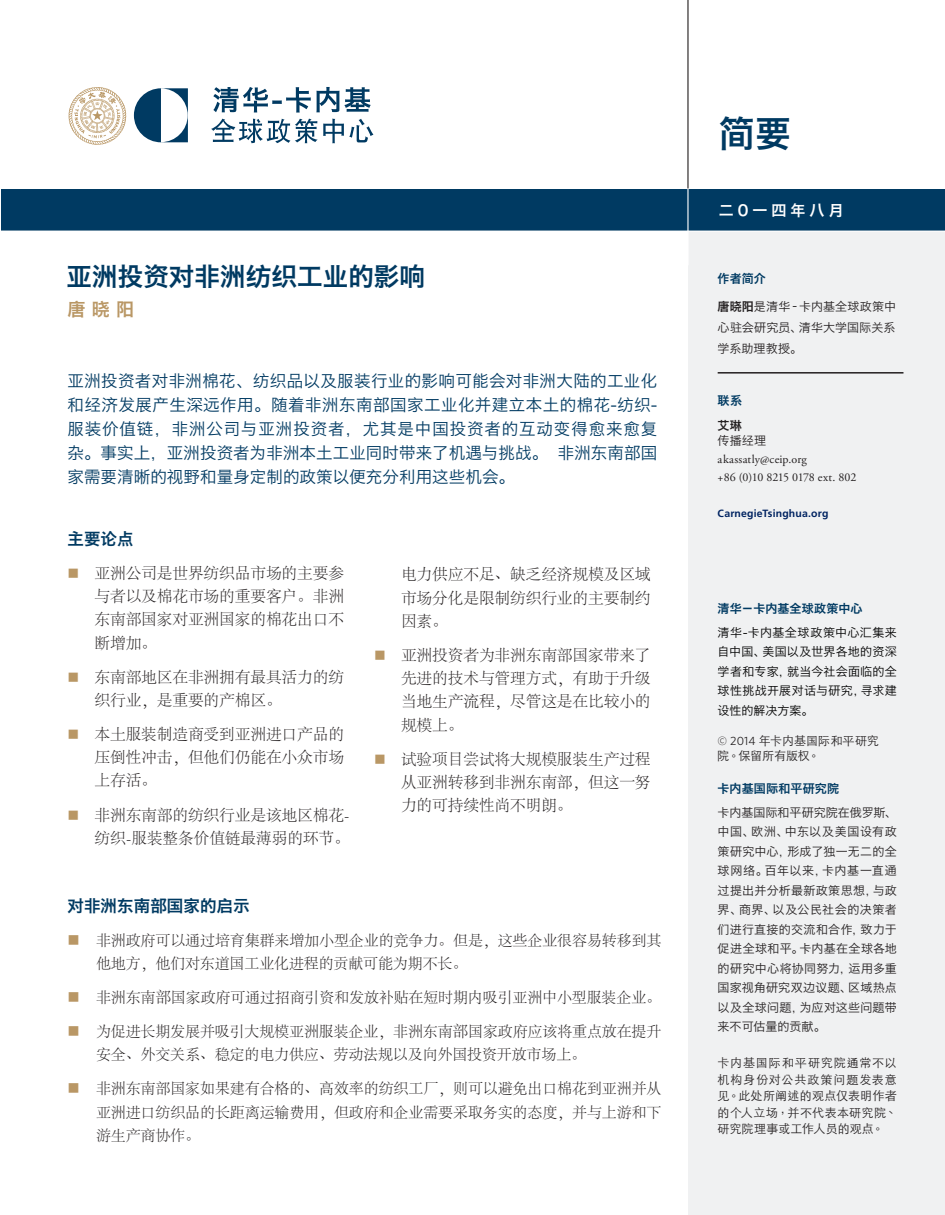
<style>
.page{position:relative;width:945px;height:1215px;background:#fff}
.page>*{position:absolute;margin:0;border:0;box-sizing:border-box;transform-origin:0 0}
.t1{font:36px "Hiragino Sans GB W6";color:#003a62}
.Intro_Paragraph{font:25.5px "Hiragino Sans GB W6";letter-spacing:.005em;color:#003a62}
.Intro_Paragraph-2{font:18px "Hiragino Sans GB W6";color:#b99765}
.Intro_Paragraph-3{font:16.5px/24px "Hiragino Sans GB W3";letter-spacing:.02em;color:#003a62}
.Intro_Paragraph-4{font:16.5px "Hiragino Sans GB W3";letter-spacing:.055em;color:#003a62}
.Intro_Paragraph-5{font:16.5px "Hiragino Sans GB W6";letter-spacing:.005em;color:#003a62}
.Intro_Paragraph-6{font:16.5px "Wingdings";color:#b99765}
.Intro_Paragraph-7{font:300 15.75px/23.2px "Adobe Song Std";letter-spacing:-.01em;color:#231f20;text-align:justify}
.Intro_Paragraph-8{font:15.75px "Wingdings";color:#b99765}
.Intro_Paragraph-9{font:300 15px/23.2px "Adobe Song Std";letter-spacing:-.01em;color:#231f20}
.t2{font:15px "Hiragino Sans GB W6";letter-spacing:.27em;color:#fff}
.COPY_RIGHT_TEXT{font:12px/19.5px "Hiragino Sans GB W3";letter-spacing:.02em;color:#231f20}
.COPY_RIGHT_TEXT-2{font:12px/19.5px "Hiragino Sans GB W3";letter-spacing:.02em;color:#000;text-align:right}
.COPY_RIGHT_TEXT-3{font:300 12px/16.5px "ST Heiti TC";letter-spacing:.055em;color:#231f20;text-align:right}
.COPY_RIGHT_TEXT-4{font:12px "Adobe Garamond Pro";letter-spacing:.01em;color:#231f20}
.COPY_RIGHT_TEXT-5{font:300 12px/15px "ST Heiti TC";letter-spacing:.01em;color:#231f20}
.COPY_RIGHT_TEXT-6{font:300 12px "ST Heiti TC";letter-spacing:.03em;color:#231f20}
.COPY_RIGHT_TEXT-7{font:12px "Hiragino Sans GB W6";letter-spacing:.015em;color:#003a62}
._02_A_head{font:12px "Hiragino Sans GB W6";color:#003a62}
.COPY_RIGHT_TEXT-8{font:12px "Hiragino Sans GB W6";color:#231f20}
.COPY_RIGHT_TEXT-9{font:700 10.5px "Frutiger";letter-spacing:.015em;color:#002361}
.s1{font-size:15.75px}
.s2{font-family:"Hiragino Sans GB W6"}
.s3{font-family:"Whitney"}
.s4{font-family:"Whitney";font-weight:400}
</style>
<div class="page">
<div style="left:688px;top:225px;width:257px;height:990px;background:#f0f1f2"></div>
<div style="left:2px;top:189px;width:943px;height:42px;background:#003a62"></div>
<hr style="left:687px;top:0;width:2px;height:265px;background:#fff">
<hr style="left:687px;top:0;width:2px;height:188px;background:#231f20">
<hr style="left:718px;top:372px;width:185px;height:2px;background:#231f20">
<hr style="left:0;top:231px;width:945px;height:1px;background:#fff">
<svg style="left:134px;top:88px;width:54px;height:54px"></svg>
<svg style="left:213px;top:87px;width:158px;height:26px"></svg>
<svg style="left:211px;top:119px;width:162px;height:24px"></svg>
<svg style="left:69px;top:87px;width:58px;height:58px"></svg>
<p class="Intro_Paragraph" style="left:66px;top:259px;width:360px">亚洲投资对非洲纺织工业的影响</p>
<p class="Intro_Paragraph-2" style="left:68px;top:298px;width:68px">唐晓阳</p>
<p class="Intro_Paragraph-3" style="left:68px;top:368px;width:591px">亚洲投资者对非洲棉花、纺织品以及服装行业的影响可能会对非洲大陆的工业化</p>
<p class="Intro_Paragraph-4" style="left:68px;top:418px;width:591px">服装价值链，非洲公司与亚洲投资者，尤其是中国投资者的互动变得愈来愈复</p>
<p class="Intro_Paragraph-3" style="left:68px;top:392px;width:591px">和经济发展产生深远作用。随着非洲东南部国家工业化并建立本土的棉花-纺织-</p>
<p class="Intro_Paragraph-3" style="left:558px;top:440px;width:101px">非洲东南部国</p>
<p class="Intro_Paragraph-3" style="left:68px;top:440px;width:482px">杂。事实上，亚洲投资者为非洲本土工业同时带来了机遇与挑战。家需要清晰的视野和量身定制的政策以便充分利用这些机会。</p>
<p class="Intro_Paragraph-5" style="left:68px;top:528px;width:68px">主要论点</p>
<p class="Intro_Paragraph-7" style="left:94px;top:562px;width:251px">亚洲公司是世界纺织品市场的主要参</p>
<p class="Intro_Paragraph-8" style="left:68px;top:565px;width:13px">■</p>
<p class="Intro_Paragraph-8" style="left:68px;top:669px;width:13px">■</p>
<p class="Intro_Paragraph-8" style="left:68px;top:726px;width:13px">■</p>
<p class="Intro_Paragraph-8" style="left:68px;top:806px;width:13px">■</p>
<p class="Intro_Paragraph-7" style="left:94px;top:585px;width:251px">与者以及棉花市场的重要客户。非洲东南部国家对亚洲国家的棉花出口不断增加。</p>
<p class="Intro_Paragraph-7" style="left:94px;top:666px;width:251px">东南部地区在非洲拥有最具活力的纺</p>
<p class="Intro_Paragraph-7" style="left:94px;top:689px;width:189px">织行业，是重要的产棉区。</p>
<p class="Intro_Paragraph-7" style="left:94px;top:723px;width:251px">本土服装制造商受到亚洲进口产品的</p>
<p class="Intro_Paragraph-7" style="left:94px;top:746px;width:251px">压倒性冲击，但他们仍能在小众市场上存活。</p>
<p class="Intro_Paragraph-7" style="left:94px;top:804px;width:257px">非洲东南部的纺织行业是该地区棉花-</p>
<p class="Intro_Paragraph-7" style="left:94px;top:827px;width:257px">纺织-服装整条价值链最薄弱的环节。</p>
<p class="Intro_Paragraph-8" style="left:374px;top:647px;width:13px">■</p>
<p class="Intro_Paragraph-8" style="left:374px;top:750px;width:13px">■</p>
<p class="Intro_Paragraph-7" style="left:401px;top:564px;width:251px">电力供应不足、缺乏经济规模及区域市场分化是限制纺织行业的主要制约因素。</p>
<p class="Intro_Paragraph-7" style="left:401px;top:644px;width:251px">亚洲投资者为非洲东南部国家带来了</p>
<p class="Intro_Paragraph-7" style="left:401px;top:667px;width:251px">先进的技术与管理方式，有助于升级当地生产流程，尽管这是在比较小的规模上。</p>
<p class="Intro_Paragraph-7" style="left:401px;top:748px;width:251px">试验项目尝试将大规模服装生产过程</p>
<p class="Intro_Paragraph-7" style="left:401px;top:771px;width:251px">从亚洲转移到非洲东南部，但这一努力的可持续性尚不明朗。</p>
<p class="Intro_Paragraph-5" style="left:68px;top:895px;width:184px">对非洲东南部国家的启示</p>
<p class="Intro_Paragraph-9" style="left:96px;top:929px;width:567px">非洲政府可以通过培育集群来增加小型企业的竞争力。但是，这些企业很容易转移到其</p>
<p class="Intro_Paragraph-6" style="left:68px;top:931px;width:14px">■</p>
<p class="Intro_Paragraph-6" style="left:68px;top:988px;width:14px">■</p>
<p class="Intro_Paragraph-6" style="left:68px;top:1022px;width:14px">■</p>
<p class="Intro_Paragraph-6" style="left:68px;top:1080px;width:14px">■</p>
<p class="Intro_Paragraph-9" style="left:96px;top:953px;width:373px">他地方，他们对东道国工业化进程的贡献可能为期不长。</p>
<p class="Intro_Paragraph-9" style="left:96px;top:987px;width:567px">非洲东南<span class="s1">部</span>国家政府可通过招商引资和发放补贴在短时期内吸引亚洲中小型服装企业。</p>
<p class="Intro_Paragraph-9" style="left:96px;top:1021px;width:567px">为促进长期发展并吸引大规模亚洲服装企业，非洲东南<span class="s1">部</span>国家政府应该将重点放在提升</p>
<p class="Intro_Paragraph-9" style="left:96px;top:1044px;width:492px">安全、外交关系、稳定的电力供应、劳动法规以及向外国投资开放市场上。</p>
<p class="Intro_Paragraph-9" style="left:96px;top:1078px;width:567px">非洲东南部国家如果建有合格的、高效率的纺织工厂，则可以避免出口棉花到亚洲并从</p>
<p class="Intro_Paragraph-9" style="left:96px;top:1101px;width:567px">亚洲进口纺织品的长距离运输费用，但政府和企业需要采取务实的态度，并与上游和下游生产商协作。</p>
<p class="t1" style="left:719px;top:110px;width:74px">简要</p>
<p class="t2" style="left:719px;top:200px;width:126px">二0一四年八月</p>
<p class="_02_A_head" style="left:718px;top:270px;width:50px">作者简介</p>
<p class="COPY_RIGHT_TEXT" style="left:718px;top:296px;width:180px;line-height:21px;text-align:right"><span class="s2">唐晓阳</span>是清华–卡内基全球政策中清华大学国际关系</p>
<p class="COPY_RIGHT_TEXT" style="left:718px;top:317px;width:86px;line-height:21px">心驻会研究员、学系助理教授。</p>
<p class="COPY_RIGHT_TEXT-7" style="left:718px;top:393px;width:26px">联系</p>
<p class="COPY_RIGHT_TEXT-8" style="left:718px;top:418px;width:26px">艾琳</p>
<p class="COPY_RIGHT_TEXT" style="left:718px;top:430px;width:50px">传播经理</p>
<p class="COPY_RIGHT_TEXT-4" style="left:718px;top:452px;width:91px">akassatly@ceip.org</p>
<p class="COPY_RIGHT_TEXT-4" style="left:718px;top:470px;width:140px">+86 )0( 10 8215 0178 ext. 802</p>
<p class="COPY_RIGHT_TEXT-9" style="left:718px;top:507px;width:112px">CarnegieTsinghua.org</p>
<p class="COPY_RIGHT_TEXT-7" style="left:718px;top:600px;width:146px">清华－卡内基全球政策中心</p>
<p class="COPY_RIGHT_TEXT-2" style="left:718px;top:622px;width:181px">清华-卡内基全球政策中心汇集来美国以及世界各地的资深</p>
<p class="COPY_RIGHT_TEXT-2" style="left:718px;top:642px;width:49px">自中国、</p>
<p class="COPY_RIGHT_TEXT-2" style="left:787px;top:661px;width:111px">就当今社会面临的全</p>
<p class="COPY_RIGHT_TEXT-2" style="left:718px;top:661px;width:75px">学者和专家，</p>
<p class="COPY_RIGHT_TEXT-2" style="left:718px;top:681px;width:149px;text-align:left">球性挑战开展对话与研究，设性的解决方案。</p>
<p class="COPY_RIGHT_TEXT-5" style="left:808px;top:732px;width:73px;text-indent:-90px"><span class="s3">©</span> <span class="s4">2014</span> 年卡内基国际和平研究。</p>
<p class="COPY_RIGHT_TEXT-2" style="left:861px;top:681px;width:38px">寻求建</p>
<p class="COPY_RIGHT_TEXT-6" style="left:718px;top:745px;width:94px">院。保留所有版权</p>
<p class="COPY_RIGHT_TEXT-7" style="left:718px;top:780px;width:123px">卡内基国际和平研究院</p>
<p class="COPY_RIGHT_TEXT" style="left:718px;top:802px;width:181px;text-align:right">卡内基国际和平研究院在俄罗斯、中东以及美国设有政</p>
<p class="COPY_RIGHT_TEXT" style="left:751px;top:822px;width:39px">欧洲、</p>
<p class="COPY_RIGHT_TEXT" style="left:718px;top:822px;width:38px">中国、</p>
<p class="COPY_RIGHT_TEXT" style="left:787px;top:841px;width:111px">形成了独一无二的全</p>
<p class="COPY_RIGHT_TEXT" style="left:718px;top:841px;width:75px">策研究中心，</p>
<p class="COPY_RIGHT_TEXT" style="left:765px;top:861px;width:63px">百年以来，</p>
<p class="COPY_RIGHT_TEXT" style="left:822px;top:861px;width:76px">卡内基一直通</p>
<p class="COPY_RIGHT_TEXT" style="left:718px;top:861px;width:52px">球网络。</p>
<p class="COPY_RIGHT_TEXT" style="left:772px;top:880px;width:126px;text-indent:-55px">过提出并分析最新政策思想，<br>以及公民社会的决策者</p>
<p class="COPY_RIGHT_TEXT" style="left:873px;top:880px;width:25px">与政</p>
<p class="COPY_RIGHT_TEXT" style="left:739px;top:900px;width:38px">商界、</p>
<p class="COPY_RIGHT_TEXT" style="left:718px;top:900px;width:26px">界、</p>
<p class="COPY_RIGHT_TEXT" style="left:799px;top:919px;width:99px;text-indent:-82px">们进行直接的交流和合作，<br>卡内基在全球各地</p>
<p class="COPY_RIGHT_TEXT" style="left:861px;top:919px;width:38px">致力于</p>
<p class="COPY_RIGHT_TEXT" style="left:718px;top:939px;width:87px">促进全球和平。</p>
<p class="COPY_RIGHT_TEXT" style="left:848px;top:958px;width:50px">运用多重</p>
<p class="COPY_RIGHT_TEXT" style="left:848px;top:958px;width:50px;text-indent:-131px">的研究中心将协同努力，<br>区域热点</p>
<p class="COPY_RIGHT_TEXT" style="left:800px;top:978px;width:99px;text-indent:-82px">国家视角研究双边议题、<br>为应对这些问题带</p>
<p class="COPY_RIGHT_TEXT" style="left:718px;top:997px;width:110px">以及全球问题，<br>来不可估量的贡献。</p>
<p class="COPY_RIGHT_TEXT-3" style="left:718px;top:1053px;width:181px">卡内基国际和平研究院通常不以机构身份对公共政策问题发表意。此处所阐述的观点仅表明作者</p>
<p class="COPY_RIGHT_TEXT-6" style="left:718px;top:1086px;width:13px">见</p>
<p class="COPY_RIGHT_TEXT-6" style="left:718px;top:1102px;width:181px">的个人立场，并不代表本研究院、</p>
<p class="COPY_RIGHT_TEXT-6" style="left:872px;top:1119px;width:13px">。</p>
<p class="COPY_RIGHT_TEXT-5" style="left:718px;top:1120px;width:158px">研究院理事或工作人员的观点</p>
</div>
